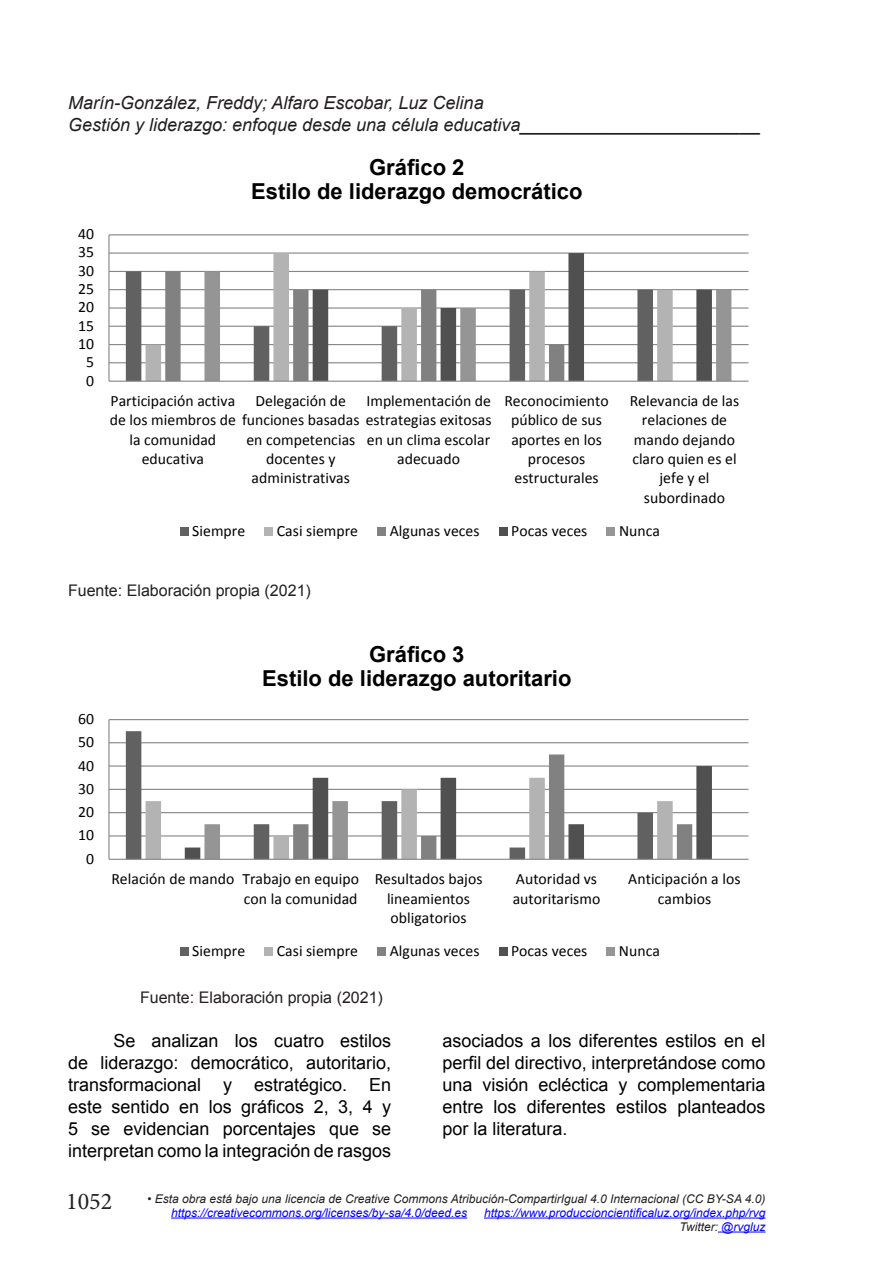
<style>
.page{position:relative;width:879px;height:1276px;background:#fff}
.page>*{position:absolute;margin:0;border:0;box-sizing:border-box;transform-origin:0 0}
.t1{font:24px "Minion Pro";color:#231f20}
.TITULOS_GRAFICOS_Y_T{font:700 22px "Arial";color:#000}
.CONTENIDO{font:18px/22px "Arial";color:#000;text-align:justify}
.t2{font:italic 18px/21.6px "Arial";color:#231f20}
.No_Spacing{font:16px "Arial";color:#231f20}
.t3{font:15.8px/19.2px "Calibri";color:#000;text-align:center}
.t4{font:italic 12px/14px "Arial";color:#00f;text-align:right}
.t5{font:italic 12px "Arial";color:#231f20}
.s1{color:#231f20}
</style>
<div class="page">
<hr style="left:171px;top:1217px;width:296px;height:1px;background:#00f">
<hr style="left:484px;top:1217px;width:281px;height:1px;background:#00f">
<hr style="left:718px;top:1231px;width:47px;height:1px;background:#00f">
<hr style="left:109px;top:362px;width:639px;height:1px;background:#868686">
<hr style="left:109px;top:344px;width:639px;height:1px;background:#868686">
<hr style="left:109px;top:326px;width:639px;height:1px;background:#868686">
<hr style="left:109px;top:307px;width:639px;height:2px;background:#868686">
<hr style="left:109px;top:289px;width:639px;height:1px;background:#868686">
<hr style="left:109px;top:271px;width:639px;height:1px;background:#868686">
<hr style="left:109px;top:252px;width:639px;height:2px;background:#868686">
<hr style="left:109px;top:234px;width:639px;height:1px;background:#868686">
<svg style="left:126px;top:271px;width:20px;height:109px;fill:#616161"></svg>
<svg style="left:146px;top:253px;width:167px;height:127px"></svg>
<svg style="left:165px;top:271px;width:39px;height:109px"></svg>
<svg style="left:313px;top:253px;width:399px;height:18px"></svg>
<svg style="left:204px;top:271px;width:527px;height:109px"></svg>
<hr style="left:108px;top:235px;width:2px;height:146px;background:#868686">
<hr style="left:109px;top:380px;width:639px;height:2px;background:#868686">
<div style="left:180px;top:527px;width:9px;height:8px;background:#616161"></div>
<div style="left:264px;top:527px;width:9px;height:8px;background:#b3b3b3"></div>
<div style="left:377px;top:527px;width:9px;height:8px;background:#818181"></div>
<div style="left:499px;top:527px;width:8px;height:8px;background:#505050"></div>
<div style="left:606px;top:527px;width:9px;height:8px;background:#959595"></div>
<hr style="left:109px;top:835px;width:639px;height:1px;background:#868686">
<hr style="left:109px;top:812px;width:639px;height:1px;background:#868686">
<hr style="left:109px;top:789px;width:639px;height:1px;background:#868686">
<hr style="left:109px;top:765px;width:639px;height:1px;background:#868686">
<hr style="left:109px;top:742px;width:639px;height:1px;background:#868686">
<hr style="left:109px;top:719px;width:639px;height:1px;background:#868686">
<svg style="left:126px;top:731px;width:527px;height:127px"></svg>
<svg style="left:692px;top:766px;width:20px;height:92px;fill:#505050"></svg>
<svg style="left:146px;top:754px;width:546px;height:104px"></svg>
<hr style="left:108px;top:719px;width:2px;height:140px;background:#868686">
<hr style="left:109px;top:858px;width:639px;height:2px;background:#868686">
<div style="left:180px;top:947px;width:9px;height:9px;background:#616161"></div>
<div style="left:264px;top:947px;width:9px;height:9px;background:#b3b3b3"></div>
<div style="left:377px;top:947px;width:9px;height:9px;background:#818181"></div>
<div style="left:499px;top:947px;width:8px;height:9px;background:#505050"></div>
<div style="left:606px;top:947px;width:9px;height:9px;background:#959595"></div>
<p class="t2" style="left:68px;top:92px;width:694px">Marín-González, Freddy; Alfaro Escobar, Luz Celina<br>Gestión y liderazgo: enfoque desde una célula educativa________________________</p>
<p class="t3" style="left:78px;top:224px;width:17px">40</p>
<p class="t3" style="left:78px;top:243px;width:17px">35</p>
<p class="t3" style="left:78px;top:261px;width:17px">30</p>
<p class="t3" style="left:78px;top:279px;width:17px">25</p>
<p class="t3" style="left:78px;top:297px;width:17px">20</p>
<p class="t3" style="left:78px;top:316px;width:17px">15</p>
<p class="t3" style="left:78px;top:334px;width:17px">10</p>
<p class="t3" style="left:86px;top:352px;width:9px">5</p>
<p class="t3" style="left:86px;top:371px;width:9px">0</p>
<p class="TITULOS_GRAFICOS_Y_T" style="left:369px;top:152px;width:97px">Gráfico 2</p>
<p class="TITULOS_GRAFICOS_Y_T" style="left:251px;top:176px;width:333px">Estilo de liderazgo democrático</p>
<p class="t3" style="left:111px;top:391px;width:126px">Participación activa</p>
<p class="t3" style="left:110px;top:410px;width:383px">de los miembros de funciones basadas estrategias exitosas</p>
<p class="t3" style="left:129px;top:430px;width:88px">la comunidad</p>
<p class="t3" style="left:142px;top:449px;width:64px">educativa</p>
<p class="t3" style="left:255px;top:391px;width:92px">Delegación de</p>
<p class="t3" style="left:246px;top:430px;width:111px">en competencias docentes y administrativas</p>
<p class="t3" style="left:366px;top:391px;width:126px">Implementación de</p>
<p class="t3" style="left:367px;top:430px;width:125px">en un clima escolar adecuado</p>
<p class="t3" style="left:504px;top:391px;width:106px">Reconocimiento público de sus aportes en los procesos estructurales</p>
<p class="t3" style="left:630px;top:391px;width:111px">Relevancia de las relaciones de mando dejando claro quien es el jefe y el subordinado</p>
<p class="t3" style="left:192px;top:521px;width:54px">Siempre</p>
<p class="t3" style="left:277px;top:521px;width:83px">Casi siempre</p>
<p class="t3" style="left:390px;top:521px;width:91px">Algunas veces</p>
<p class="t3" style="left:511px;top:521px;width:78px">Pocas veces</p>
<p class="t3" style="left:619px;top:521px;width:43px">Nunca</p>
<p class="No_Spacing" style="left:68px;top:580px;width:244px">Fuente: Elaboración propia (2021)</p>
<p class="t3" style="left:78px;top:709px;width:17px">60</p>
<p class="t3" style="left:78px;top:732px;width:17px">50</p>
<p class="t3" style="left:78px;top:755px;width:17px">40</p>
<p class="t3" style="left:78px;top:779px;width:17px">30</p>
<p class="t3" style="left:78px;top:802px;width:17px">20</p>
<p class="t3" style="left:78px;top:825px;width:17px">10</p>
<p class="t3" style="left:86px;top:849px;width:9px">0</p>
<p class="TITULOS_GRAFICOS_Y_T" style="left:369px;top:640px;width:97px">Gráfico 3</p>
<p class="TITULOS_GRAFICOS_Y_T" style="left:262px;top:664px;width:311px">Estilo de liderazgo autoritario</p>
<p class="t3" style="left:111px;top:869px;width:249px;text-align:right">Relación de mando Trabajo en equipo con la comunidad</p>
<p class="t3" style="left:375px;top:869px;width:109px">Resultados bajos lineamientos obligatorios</p>
<p class="t3" style="left:513px;top:869px;width:89px;text-align:left">Autoridad vs autoritarismo</p>
<p class="t3" style="left:628px;top:869px;width:114px">Anticipación a los cambios</p>
<p class="t3" style="left:192px;top:941px;width:54px">Siempre</p>
<p class="t3" style="left:277px;top:941px;width:83px">Casi siempre</p>
<p class="t3" style="left:390px;top:941px;width:91px">Algunas veces</p>
<p class="t3" style="left:511px;top:941px;width:78px">Pocas veces</p>
<p class="t3" style="left:619px;top:941px;width:43px">Nunca</p>
<p class="No_Spacing" style="left:140px;top:987px;width:244px">Fuente: Elaboración propia (2021)</p>
<p class="CONTENIDO" style="left:68px;top:1029px;width:325px;text-indent:45px">Se analizan los cuatro estilos de liderazgo: democrático, autoritario, transformacional y estratégico. En este sentido en los gráficos 2, 3, 4 y 5 se evidencian porcentajes que se interpretan como la integración de rasgos</p>
<p class="CONTENIDO" style="left:442px;top:1029px;width:325px">asociados a los diferentes estilos en el perfil del directivo, interpretándose como una visión ecléctica y complementaria entre los diferentes estilos planteados por la literatura.</p>
<h1 class="t1" style="left:66px;top:1185px;width:48px">1052</h1>
<p class="t5" style="left:147px;top:1190px;width:620px">• Esta obra está bajo una licencia de Creative Commons Atribución-CompartirIgual 4.0 Internacional (CC BY-SA 4.0)</p>
<p class="t4" style="left:171px;top:1205px;width:298px">https://creativecommons.org/licenses/by-sa/4.0/deed.es</p>
<p class="t4" style="left:484px;top:1205px;width:283px">https://www.produccioncientificaluz.org/index.php/rvg<br><span class="s1">Twitter:</span> @rvgluz</p>
</div>
